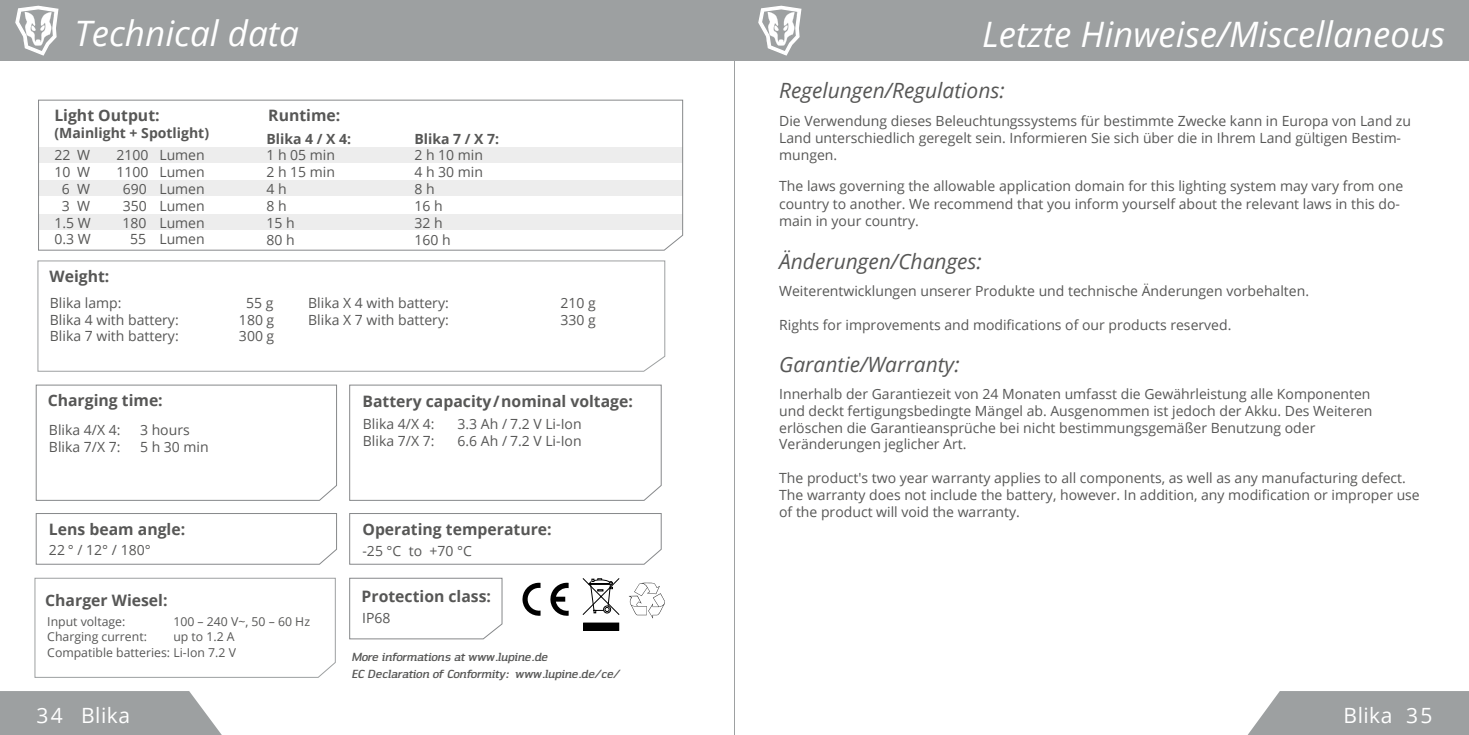
<style>
.page{position:relative;width:1469px;height:735px;background:#fff}
.page>*{position:absolute;margin:0;border:0;box-sizing:border-box;transform-origin:0 0}
.t1{font:italic 35px "Open Sans";color:#fff}
.t2{font:italic 21px "Open Sans";color:#575756}
.t3{font:21px "Open Sans";letter-spacing:.025em;color:#fff}
.t4{font:700 15.75px "Open Sans";color:#575756}
.t5{font:14px/16.8px "Open Sans";color:#575756}
.t6{font:700 14px "Open Sans";color:#575756}
.t7{font:12.25px/15.8px "Open Sans";color:#575756;text-align:right}
.t8{font:italic 12.25px/17.3px "Nuri Bold Slab";color:#575756}
</style>
<div class="page">
<svg style="left:0;top:691px;width:221px;height:43px;background:#a4a6a7"></svg>
<div style="left:0;top:0;width:734px;height:61px;background:#9da0a1"></div>
<svg style="left:15px;top:6px;width:43px;height:50px"></svg>
<hr style="left:734px;top:0;width:1px;height:734px;background:#9da0a1">
<svg style="left:37px;top:260px;width:628px;height:111px"></svg>
<svg style="left:35px;top:577px;width:301px;height:100px"></svg>
<svg style="left:36px;top:384px;width:301px;height:116px"></svg>
<svg style="left:36px;top:513px;width:301px;height:51px"></svg>
<svg style="left:349px;top:384px;width:313px;height:116px"></svg>
<svg style="left:349px;top:513px;width:313px;height:51px"></svg>
<svg style="left:349px;top:577px;width:153px;height:62px"></svg>
<svg style="left:522px;top:582px;width:18px;height:34px"></svg>
<svg style="left:550px;top:582px;width:18px;height:34px"></svg>
<svg style="left:629px;top:582px;width:36px;height:36px"></svg>
<svg style="left:582px;top:578px;width:38px;height:37px"></svg>
<div style="left:583px;top:622px;width:36px;height:8px;background:#000"></div>
<div style="left:583px;top:622px;width:36px;height:8px;border:1px solid #000"></div>
<svg style="left:38px;top:100px;width:645px;height:150px"></svg>
<svg style="left:1248px;top:691px;width:220px;height:43px;background:#a4a7a8"></svg>
<div style="left:734px;top:0;width:734px;height:61px;background:#9da0a1"></div>
<svg style="left:758px;top:6px;width:43px;height:50px"></svg>
<h1 class="t1" style="left:74px;top:10px;width:226px">Technical data</h1>
<p class="t4" style="left:54px;top:104px;width:107px">Light Output:</p>
<p class="t6" style="left:54px;top:123px;width:156px">(Mainlight + Spotlight)</p>
<p class="t5" style="left:54px;top:146px;width:37px">22 W</p>
<p class="t5" style="left:116px;top:146px;width:90px">2100 Lumen</p>
<p class="t5" style="left:54px;top:163px;width:37px">10 W</p>
<p class="t5" style="left:116px;top:163px;width:90px">1100 Lumen</p>
<p class="t5" style="left:62px;top:180px;width:30px">6 W</p>
<p class="t5" style="left:123px;top:180px;width:83px">690 Lumen</p>
<p class="t5" style="left:62px;top:197px;width:30px">3 W</p>
<p class="t5" style="left:123px;top:197px;width:83px">350 Lumen</p>
<p class="t5" style="left:54px;top:213px;width:38px">1.5 W</p>
<p class="t5" style="left:122px;top:213px;width:84px">180 Lumen</p>
<p class="t5" style="left:54px;top:230px;width:38px">0.3 W</p>
<p class="t5" style="left:130px;top:230px;width:76px">55 Lumen</p>
<p class="t4" style="left:49px;top:265px;width:61px">Weight:</p>
<p class="t4" style="left:268px;top:104px;width:73px">Runtime:</p>
<p class="t6" style="left:266px;top:128px;width:86px">Blika 4 / X 4:</p>
<p class="t5" style="left:266px;top:146px;width:70px">1 h 05 min<br>2 h 15 min<br>4 h<br>8 h<br>15 h<br>80 h</p>
<p class="t6" style="left:414px;top:128px;width:86px">Blika 7 / X 7:</p>
<p class="t5" style="left:414px;top:146px;width:70px">2 h 10 min<br>4 h 30 min<br>8 h<br>16 h<br>32 h<br>160 h</p>
<p class="t5" style="left:50px;top:293px;width:73px">Blika lamp:</p>
<p class="t5" style="left:246px;top:293px;width:29px">55 g</p>
<p class="t5" style="left:50px;top:310px;width:130px">Blika 4 with battery:</p>
<p class="t5" style="left:239px;top:310px;width:37px">180 g</p>
<p class="t5" style="left:50px;top:327px;width:130px">Blika 7 with battery:</p>
<p class="t5" style="left:239px;top:327px;width:37px">300 g</p>
<p class="t5" style="left:308px;top:293px;width:142px">Blika X 4 with battery:</p>
<p class="t5" style="left:560px;top:293px;width:37px">210 g</p>
<p class="t5" style="left:308px;top:310px;width:142px">Blika X 7 with battery:</p>
<p class="t5" style="left:560px;top:310px;width:37px">330 g</p>
<p class="t4" style="left:48px;top:389px;width:117px">Charging time:</p>
<p class="t4" style="left:362px;top:390px;width:272px">Battery capacity/nominal voltage:</p>
<p class="t5" style="left:49px;top:421px;width:73px">Blika 4/X 4:</p>
<p class="t5" style="left:140px;top:421px;width:51px">3 hours</p>
<p class="t5" style="left:49px;top:437px;width:73px">Blika 7/X 7:</p>
<p class="t5" style="left:140px;top:437px;width:70px">5 h 30 min</p>
<p class="t5" style="left:363px;top:415px;width:73px">Blika 4/X 4:</p>
<p class="t5" style="left:457px;top:415px;width:126px">3.3 Ah / 7.2 V Li-Ion</p>
<p class="t5" style="left:363px;top:432px;width:73px">Blika 7/X 7:</p>
<p class="t5" style="left:457px;top:432px;width:126px">6.6 Ah / 7.2 V Li-Ion</p>
<p class="t4" style="left:49px;top:518px;width:138px">Lens beam angle:</p>
<p class="t4" style="left:362px;top:518px;width:191px">Operating temperature:</p>
<p class="t5" style="left:49px;top:540px;width:103px">22 ° / 12° / 180°</p>
<p class="t5" style="left:362px;top:542px;width:111px">-25 °C to +70 °C</p>
<p class="t4" style="left:45px;top:588px;width:124px">Charger Wiesel:</p>
<p class="t7" style="left:47px;top:612px;width:80px">Input voltage:</p>
<p class="t7" style="left:173px;top:612px;width:138px">100 – 240 V~, 50 – 60 Hz</p>
<p class="t7" style="left:47px;top:628px;width:101px">Charging current:</p>
<p class="t7" style="left:47px;top:628px;width:190px">up to 1.2 A<br>Compatible batteries: Li-Ion 7.2 V</p>
<h2 class="t3" style="left:37px;top:700px;width:95px">34 Blika</h2>
<p class="t4" style="left:361px;top:585px;width:131px">Protection class:</p>
<p class="t5" style="left:362px;top:609px;width:30px">IP68</p>
<p class="t8" style="left:351px;top:647px;width:270px">More informations at www.lupine.de<br>EC Declaration of Conformity: www.lupine.de/ce/</p>
<h1 class="t1" style="left:982px;top:10px;width:464px">Letzte Hinweise/Miscellaneous</h1>
<h2 class="t2" style="left:779px;top:76px;width:227px">Regelungen/Regulations:</h2>
<p class="t5" style="left:779px;top:112px;width:633px">Die Verwendung dieses Beleuchtungssystems für bestimmte Zwecke kann in Europa von Land zu<br>Land unterschiedlich geregelt sein. Informieren Sie sich über die in Ihrem Land gültigen Bestim&shy;mungen.</p>
<p class="t5" style="left:779px;top:177px;width:625px;line-height:17.3px">The laws governing the allowable application domain for this lighting system may vary from one country to another. We recommend that you inform yourself about the relevant laws in this do&shy;main in your country.</p>
<h2 class="t2" style="left:779px;top:246px;width:204px">Änderungen/Changes:</h2>
<p class="t5" style="left:779px;top:282px;width:531px">Weiterentwicklungen unserer Produkte und technische Änderungen vorbehalten.</p>
<p class="t5" style="left:779px;top:315px;width:454px">Rights for improvements and modifications of our products reserved.</p>
<h2 class="t2" style="left:779px;top:349px;width:182px">Garantie/Warranty:</h2>
<p class="t5" style="left:779px;top:385px;width:595px">Innerhalb der Garantiezeit von 24 Monaten umfasst die Gewährleistung alle Komponenten und deckt fertigungsbedingte Mängel ab. Ausgenommen ist jedoch der Akku. Des Weiteren erlöschen die Garantieansprüche bei nicht bestimmungsgemäßer Benutzung oder Veränderungen jeglicher Art.</p>
<p class="t5" style="left:779px;top:469px;width:642px">The product's two year warranty applies to all components, as well as any manufacturing defect.<br>The warranty does not include the battery, however. In addition, any modification or improper use of the product will void the warranty.</p>
<h2 class="t3" style="left:1343px;top:700px;width:90px">Blika 35</h2>
</div>
